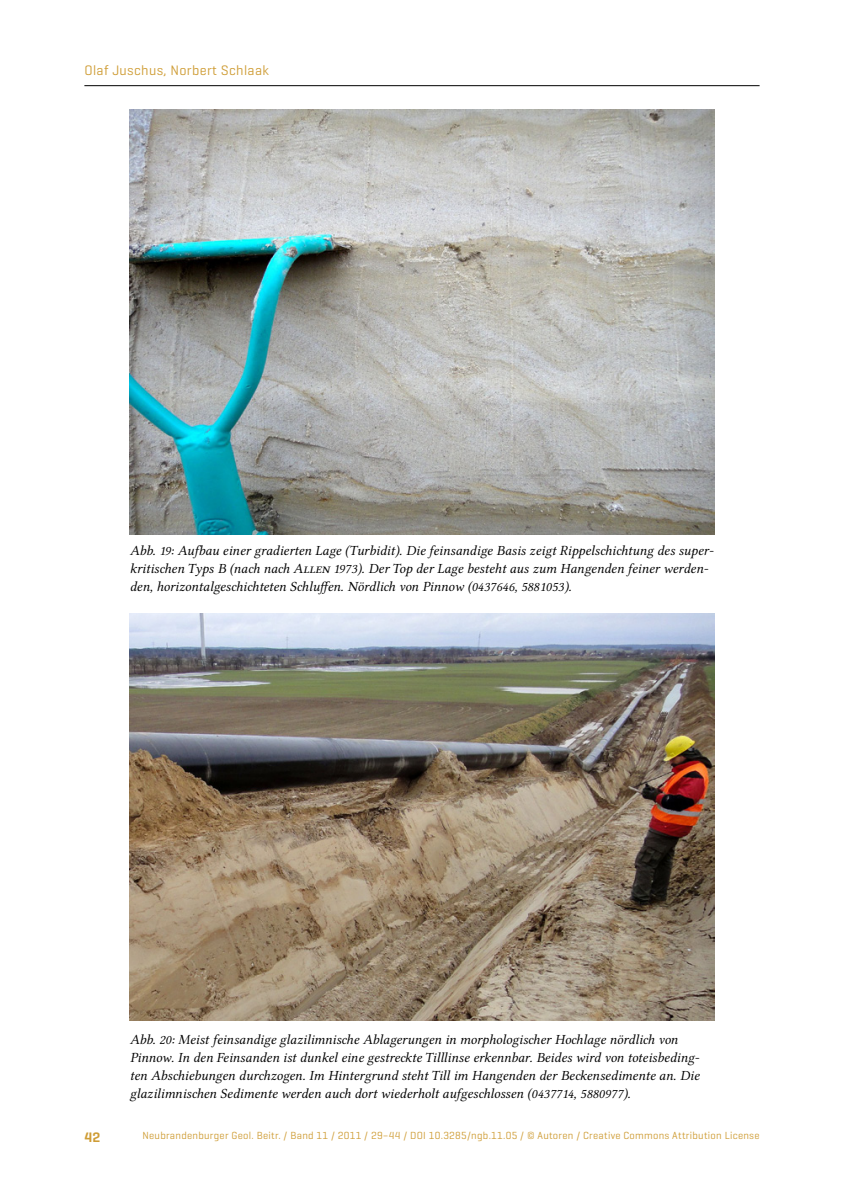
<style>
.page{position:relative;width:844px;height:1191px;background:#fff}
.page>*{position:absolute;margin:0;border:0;box-sizing:border-box;transform-origin:0 0}
.t1{font:14px/18.2px "Lin Libertine OI";color:#000}
.t2{font:14px "Geogrotesque";letter-spacing:.025em;color:#cf9d36}
.t3{font:600 14px "Geogrotesque";color:#cf9d36}
.t4{font:10.5px "Geogrotesque";letter-spacing:.025em;color:#cf9d36}
</style>
<div class="page">
<hr style="left:84px;top:85px;width:675px;height:1px;background:#000">
<img style="left:130px;top:109px;width:584px;height:425px">
<img style="left:130px;top:613px;width:584px;height:407px">
<p class="t2" style="left:84px;top:61px;width:186px">Olaf Juschus, Norbert Schlaak</p>
<p class="t1" style="left:130px;top:541px;width:585px">Abb. 19: Aufbau einer gradierten Lage (Turbidit). Die feinsandige Basis zeigt Rippelschichtung des super&shy;kritischen Typs B (nach nach Allen 1973). Der Top der Lage besteht aus zum Hangenden feiner werden&shy;den, horizontalgeschichteten Schluffen. Nördlich von Pinnow (0437646, 5881053).</p>
<p class="t1" style="left:130px;top:1030px;width:571px">Abb. 20: Meist feinsandige glazilimnische Ablagerungen in morphologischer Hochlage nördlich von Pinnow. In den Feinsanden ist dunkel eine gestreckte Tilllinse erkennbar. Beides wird von toteisbeding&shy;ten Abschiebungen durchzogen. Im Hintergrund steht Till im Hangenden der Beckensedimente an. Die glazilimnischen Sedimente werden auch dort wiederholt aufgeschlossen (0437714, 5880977).</p>
<p class="t3" style="left:84px;top:1128px;width:18px">42</p>
<p class="t4" style="left:142px;top:1129px;width:618px">Neubrandenburger Geol. Beitr. / Band 11 / 2011 / 29–44 / DOI 10.3285/ngb.11.05 / © Autoren / Creative Commons Attribution License</p>
</div>
